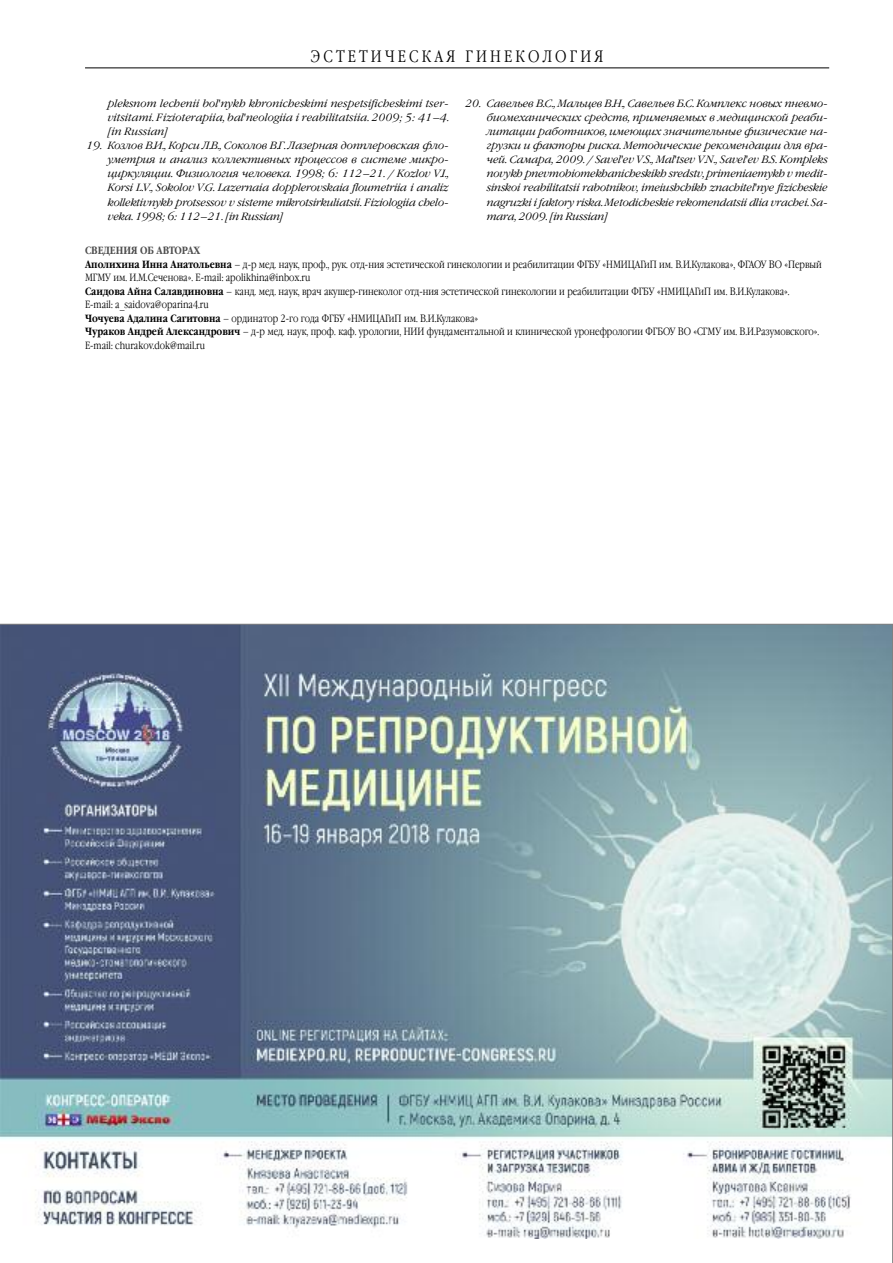
<style>
.page{position:relative;width:893px;height:1263px;background:#fff}
.page>*{position:absolute;margin:0;border:0;box-sizing:border-box;transform-origin:0 0}
.t1{font:300 16.5px "Garamond Narrow C";letter-spacing:.195em;color:#000}
.t2{font:italic 300 10.5px/14.1px "Garamond C";color:#000;text-align:justify}
.t3{font:300 10.5px/13.5px "Garamond Narrow C";color:#000}
.s1{font-weight:700;color:#4d4d4d}
.s2{font-weight:700}
</style>
<div class="page">
<hr style="left:85px;top:68px;width:744px;height:1px;background:#000">
<img style="left:0;top:624px;width:893px;height:639px">
<h1 class="t1" style="left:311px;top:47px;width:294px">ЭСТЕТИЧЕСКАЯ ГИНЕКОЛОГИЯ</h1>
<p class="t2" style="left:108px;top:96px;width:342px">pleksnom lechenii bol'nykh khronicheskimi nespetsificheskimi tser&shy;vitsitami. Fizioterapiia, bal'neologiia i reabilitatsiia. 2009; 5: 41–4. [in Russian]</p>
<p class="t2" style="left:108px;top:138px;width:342px;text-indent:-21px">19. Козлов В.И., Корси Л.В., Соколов В.Г. Лазерная допплеровская фло&shy;уметрия и анализ коллективных процессов в системе микро&shy;циркуляции. Физиология человека. 1998; 6: 112–21. / Kozlov V.I., Korsi L.V., Sokolov V.G. Lazernaia dopplerovskaia floumetriia i analiz kollektivnykh protsessov v sisteme mikrotsirkuliatsii. Fiziologiia chelo&shy;veka. 1998; 6: 112–21. [in Russian]</p>
<p class="t2" style="left:487px;top:96px;width:342px;text-indent:-21px">20. Савельев В.С., Мальцев В.Н., Савельев Б.С. Комплекс новых пневмо&shy;биомеханических средств, применяемых в медицинской реаби&shy;литации работников, имеющих значительные физические на&shy;грузки и факторы риска. Методические рекомендации для вра&shy;чей. Самара, 2009. / Savel'ev V.S., Mal'tsev V.N., Savel'ev B.S. Kompleks novykh pnevmobiomekhanicheskikh sredstv, primeniaemykh v medit&shy;sinskoi reabilitatsii rabotnikov, imeiushchikh znachitel'nye fizicheskie nagruzki i faktory riska. Metodicheskie rekomendatsii dlia vrachei. Sa&shy;mara, 2009. [in Russian]</p>
<p class="t3" style="left:85px;top:244px;width:738px"><span class="s1">СВЕДЕНИЯ ОБ АВТОРАХ<br></span><span class="s2">Аполихина Инна Анатольевна</span> – д-р мед. наук, проф., рук. отд-ния эстетической гинекологии и реабилитации ФГБУ «НМИЦАГиП им. В.И.Кулакова», ФГАОУ ВО «Первый МГМУ им. И.М.Сеченова». E-mail: apolikhina@inbox.ru<br><span class="s2">Саидова Айна Салавдиновна</span> – канд. мед. наук, врач акушер-гинеколог отд-ния эстетической гинекологии и реабилитации ФГБУ «НМИЦАГиП им. В.И.Кулакова».<br>E-mail: a_saidova@oparina4.ru<br><span class="s2">Чочуева Адалина Сагитовна</span> – ординатор 2-го года ФГБУ «НМИЦАГиП им. В.И.Кулакова»<br><span class="s2">Чураков Андрей Александрович</span> – д-р мед. наук, проф. каф. урологии, НИИ фундаментальной и клинической уронефрологии ФГБОУ ВО «СГМУ им. В.И.Разумовского».<br>E-mail: churakov.dok@mail.ru</p>
</div>
